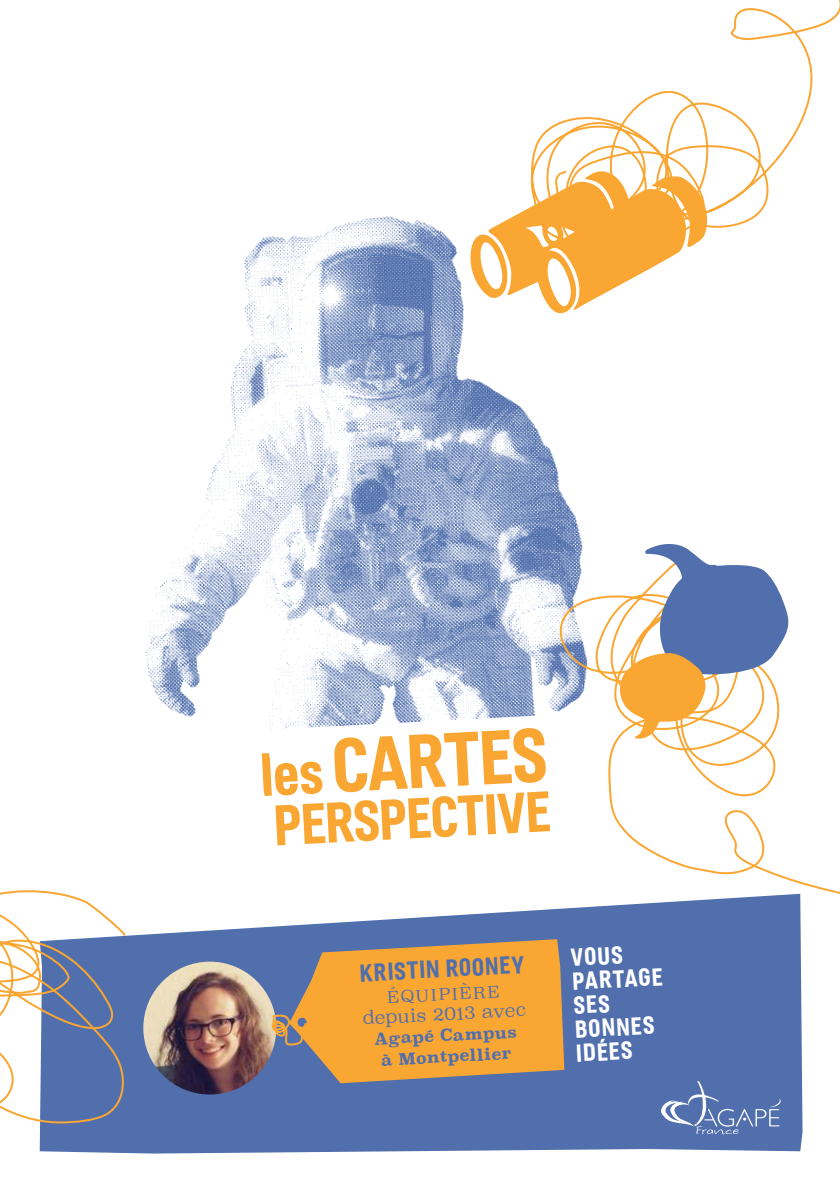
<style>
.page{position:relative;width:840px;height:1191px;background:#fff}
.page>*{position:absolute;margin:0;border:0;box-sizing:border-box;transform-origin:0 0}
.t1{font:900 80px "Marianina Wd FY";color:#faa633}
.t2{font:900 60px "Marianina Wd FY";color:#faa633}
.t3{font:900 26px/24px "Marianina Wd FY";color:#fff}
.t4{font:900 26px "Marianina Wd FY";color:#506fac}
.t5{font:300 18px "Superclarendon";color:#506fac}
.t6{font:700 16px/21px "Superclarendon";color:#506fac;text-align:center}
.t7{font:300 16px "Superclarendon";color:#506fac}
.s1{font-size:60px}
</style>
<div class="page">
<svg style="left:126px;top:909px;width:676px;height:244px;background:#5c78b1"></svg>
<svg style="left:660px;top:1081px;width:120px;height:53px;background:#6580b5"></svg>
<img style="left:145px;top:216px;width:438px;height:513px">
<svg style="left:555px;top:561px;width:284px;height:349px"></svg>
<svg style="left:468px;top:207px;width:214px;height:108px"></svg>
<svg style="left:615px;top:544px;width:175px;height:195px"></svg>
<svg style="left:530px;top:8px;width:309px;height:240px"></svg>
<svg style="left:0;top:890px;width:126px;height:263px"></svg>
<img style="left:143px;top:961px;width:133px;height:133px;border-radius:66px">
<svg style="left:269px;top:939px;width:295px;height:144px;background:#d59a4d"></svg>
<h1 class="t1" style="left:256px;top:729px;width:291px;rotate:-3deg"><span class="s1">les</span> cartes</h1>
<h2 class="t2" style="left:271px;top:795px;width:280px;rotate:-3deg">perspective</h2>
<p class="t4" style="left:358px;top:959px;width:167px;rotate:-3deg">Kristin rooney</p>
<p class="t7" style="left:386px;top:990px;width:114px;rotate:-3deg">Équipière</p>
<p class="t5" style="left:362px;top:1009px;width:165px;rotate:-3deg">depuis 2013 avec</p>
<p class="t6" style="left:373px;top:1030px;width:144px;rotate:-3deg">Agapé Campus à Montpellier</p>
<p class="t3" style="left:569px;top:945px;width:92px;rotate:-3deg">vous partage ses bonnes idées</p>
</div>
